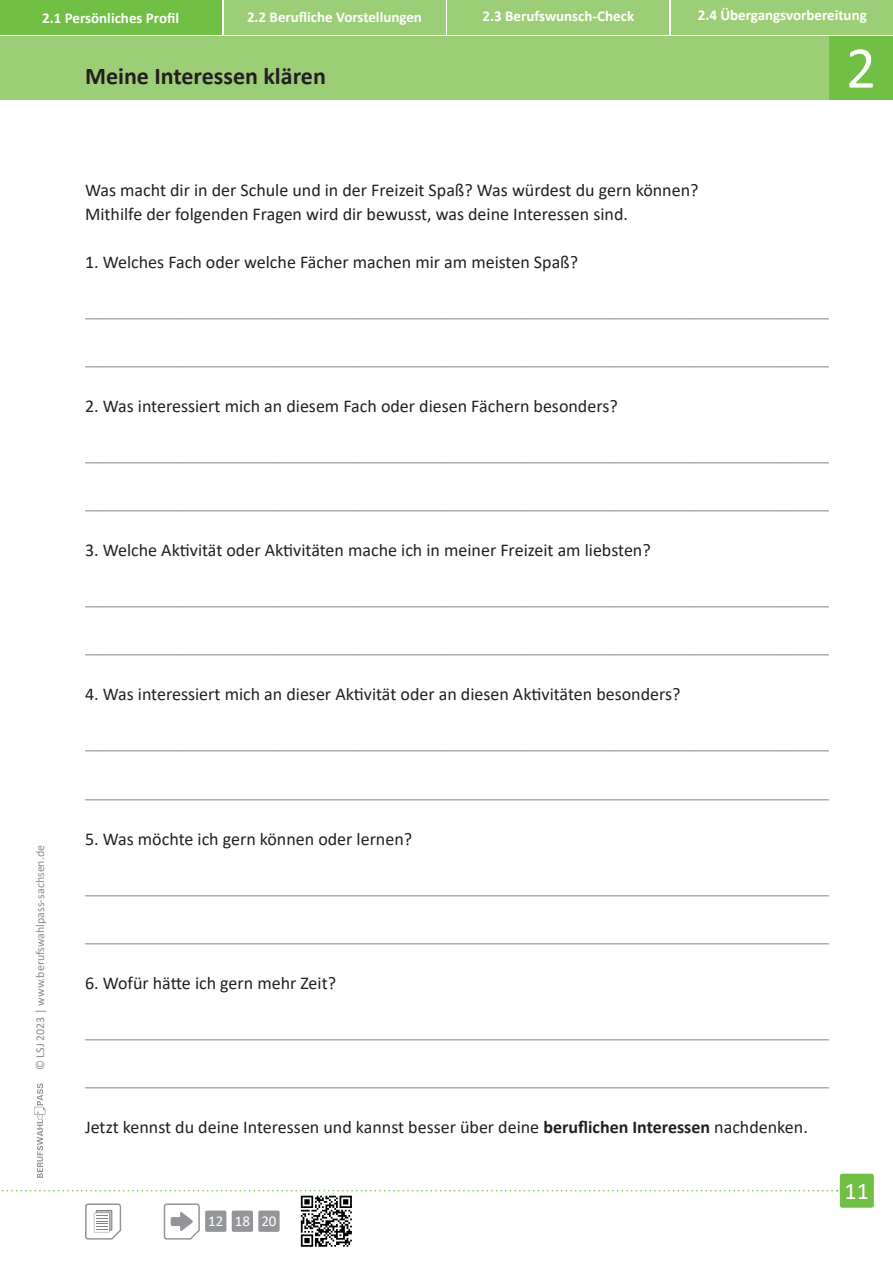
<style>
.page{position:relative;width:893px;height:1263px;background:#fff}
.page>*{position:absolute;margin:0;border:0;box-sizing:border-box;transform-origin:0 0}
.t1{font:700 24px "Calibri";color:#231f20}
.t2{font:24px "Calibri";color:#fff}
.Text{font:18px "Calibri";color:#939598}
.Text-2{font:18px "Calibri";color:#231f20}
.t3{font:700 15px "Calibri";color:#fff}
.t4{font:15px "Calibri";color:#fff}
.Überschrift_gross{font:12px "Calibri";color:#8a8c8f}
.s1{font-weight:700}
</style>
<div class="page">
<div style="left:0;top:37px;width:829px;height:63px;background:#9cce77"></div>
<div style="left:0;top:0;width:221px;height:34px;background:#71bf44"></div>
<div style="left:224px;top:0;width:221px;height:34px;background:#9cce77"></div>
<div style="left:448px;top:0;width:221px;height:34px;background:#9cce77"></div>
<div style="left:672px;top:0;width:221px;height:34px;background:#9cce77"></div>
<div style="left:840px;top:1174px;width:34px;height:34px;background:#71bf44;border-radius:3px"></div>
<div style="left:829px;top:37px;width:64px;height:63px;background:#71bf44"></div>
<svg style="left:849px;top:49px;width:24px;height:39px"></svg>
<svg style="left:2px;top:1190px;width:835px;height:57px"></svg>
<svg style="left:34px;top:1083px;width:11px;height:95px"></svg>
<p class="t3" style="left:42px;top:7px;width:138px">2.1 Persönliches Profil</p>
<p class="t3" style="left:247px;top:6px;width:176px">2.2 Berufliche Vorstellungen</p>
<p class="t3" style="left:483px;top:5px;width:153px">2.3 Berufswunsch-Check</p>
<p class="t3" style="left:698px;top:5px;width:171px">2.4 Übergangsvorbereitung</p>
<p class="t1" style="left:85px;top:59px;width:242px">Meine Interessen klären</p>
<p class="Text-2" style="left:85px;top:178px;width:615px">Was macht dir in der Schule und in der Freizeit Spaß? Was würdest du gern können?</p>
<p class="Text-2" style="left:85px;top:202px;width:544px">Mithilfe der folgenden Fragen wird dir bewusst, was deine Interessen sind.</p>
<p class="Text-2" style="left:85px;top:250px;width:495px">1. Welches Fach oder welche Fächer machen mir am meisten Spaß?</p>
<p class="Text" style="left:85px;top:298px;width:746px">___________________________________________________________________________________</p>
<p class="Text" style="left:85px;top:346px;width:746px">___________________________________________________________________________________</p>
<p class="Text-2" style="left:85px;top:394px;width:534px">2. Was interessiert mich an diesem Fach oder diesen Fächern besonders?</p>
<p class="Text" style="left:85px;top:442px;width:746px">___________________________________________________________________________________</p>
<p class="Text" style="left:85px;top:490px;width:746px">___________________________________________________________________________________</p>
<p class="Text-2" style="left:85px;top:538px;width:567px">3. Welche Aktivität oder Aktivitäten mache ich in meiner Freizeit am liebsten?</p>
<p class="Text" style="left:85px;top:586px;width:746px">___________________________________________________________________________________</p>
<p class="Text" style="left:85px;top:634px;width:746px">___________________________________________________________________________________</p>
<p class="Text-2" style="left:85px;top:682px;width:597px">4. Was interessiert mich an dieser Aktivität oder an diesen Aktivitäten besonders?</p>
<p class="Überschrift_gross" style="left:32px;top:1070px;width:227px;rotate:-90deg">© LSJ 2023 | www.berufswahlpass-sachsen.de</p>
<p class="Text" style="left:85px;top:730px;width:746px">___________________________________________________________________________________</p>
<p class="Text" style="left:85px;top:778px;width:746px">___________________________________________________________________________________</p>
<p class="Text-2" style="left:85px;top:826px;width:329px">5. Was möchte ich gern können oder lernen?</p>
<p class="Text" style="left:85px;top:874px;width:746px">___________________________________________________________________________________</p>
<p class="Text" style="left:85px;top:922px;width:746px">___________________________________________________________________________________</p>
<p class="Text-2" style="left:85px;top:970px;width:253px">6. Wofür hätte ich gern mehr Zeit?</p>
<p class="Text" style="left:85px;top:1018px;width:746px">___________________________________________________________________________________</p>
<p class="Text" style="left:85px;top:1066px;width:746px">___________________________________________________________________________________</p>
<p class="Text-2" style="left:85px;top:1114px;width:724px">Jetzt kennst du deine Interessen und kannst besser über deine <span class="s1">beruflichen Interessen</span> nachdenken.</p>
<p class="t4" style="left:208px;top:1210px;width:17px">12</p>
<p class="t4" style="left:235px;top:1210px;width:17px">18</p>
<p class="t4" style="left:261px;top:1210px;width:17px">20</p>
<p class="t2" style="left:845px;top:1174px;width:26px">11</p>
</div>
